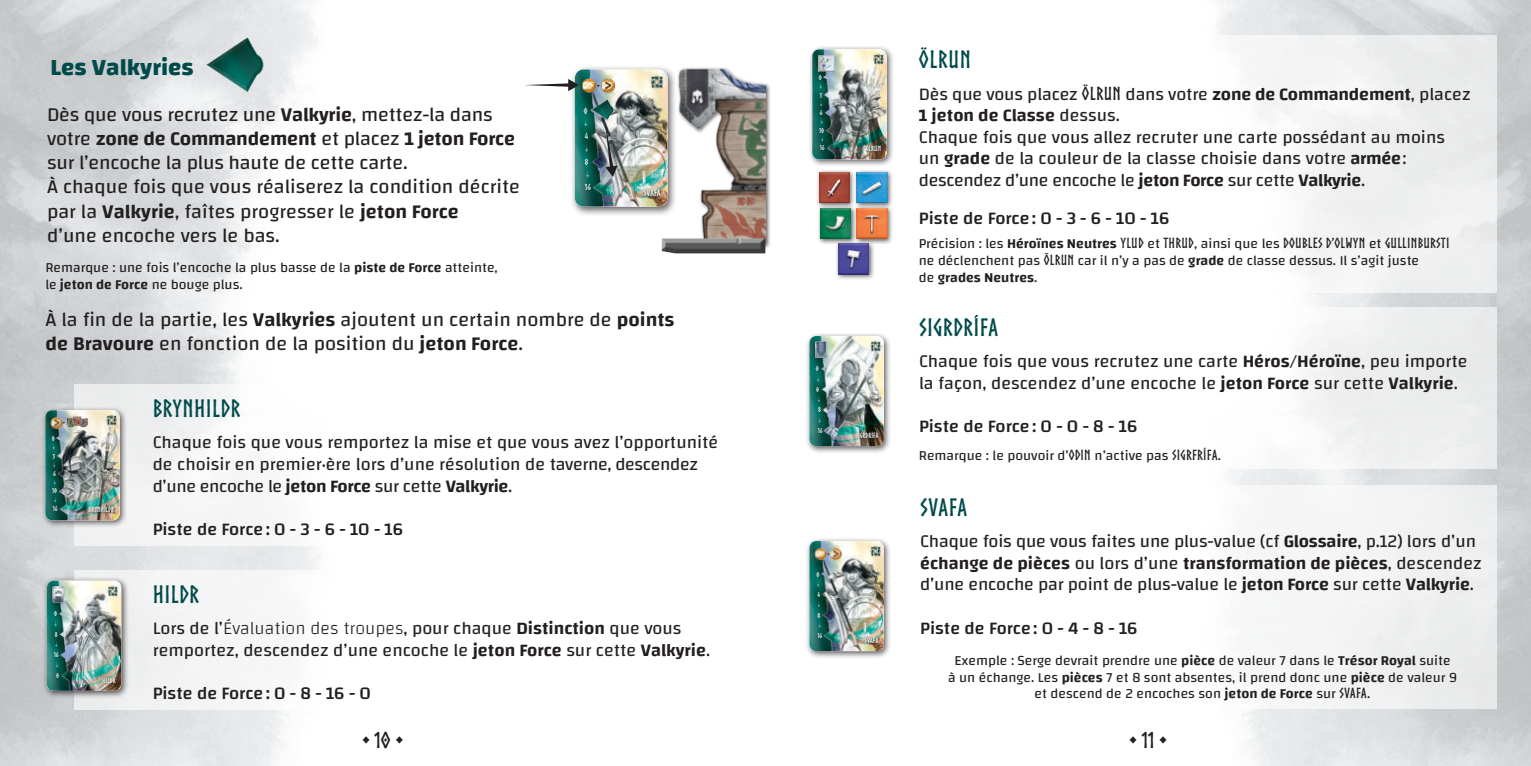
<style>
.page{position:relative;width:1531px;height:766px;background:#fff}
.page>*{position:absolute;margin:0;border:0;box-sizing:border-box;transform-origin:0 0}
.t1{font:700 24px "Norse";letter-spacing:.02em;color:#004b4a}
.t2{font:700 24px "Changa";color:#004b4a}
.t3{font:700 22px "Norse";color:#231f20}
.t4{font:20px/24px "Changa";color:#231f20}
.t5{font:18px/21.6px "Changa";color:#231f20}
.t6{font:500 18px "Changa";color:#231f20}
.t7{font:14px/16.8px "Changa";color:#231f20}
.t8{font:700 14px "Norse";letter-spacing:.02em;color:#231f20}
.t9{font:700 9px "Norse";letter-spacing:-.01em;color:#fff}
.t10{font:700 8.4px "Norse";color:#fff}
.t11{font:700 7.2px "Norse";color:#fff}
.t12{font:700 6.8px "Norse";color:#fff}
.s1{font-weight:600}
.s2{font-weight:200}
.s3{font-family:"Norse";font-weight:700}
.s4{font-family:"Changa";font-weight:400}
.s5{font-family:"Changa";font-weight:600}
</style>
<div class="page">
<div style="left:839px;top:485px;width:658px;height:224px;background:linear-gradient(to right,#fff,#eff0f0)"></div>
<div style="left:839px;top:36px;width:658px;height:257px;background:linear-gradient(to right,#fff,#eff0f0)"></div>
<div style="left:839px;top:307px;width:658px;height:161px;background:linear-gradient(to right,#fff,#eeeff0)"></div>
<div style="left:805px;top:536px;width:86px;height:123px;background:#231f20;opacity:.75"></div>
<img style="left:809px;top:541px;width:75px;height:110px">
<div style="left:570px;top:65px;width:107px;height:152px;background:#231f20;opacity:.75"></div>
<div style="left:808px;top:45px;width:86px;height:122px;background:#231f20;opacity:.75"></div>
<img style="left:812px;top:49px;width:74px;height:110px">
<div style="left:43px;top:576px;width:86px;height:122px;background:#231f20;opacity:.75"></div>
<img style="left:47px;top:580px;width:74px;height:110px">
<div style="left:41px;top:406px;width:86px;height:122px;background:#231f20;opacity:.75"></div>
<img style="left:45px;top:410px;width:75px;height:110px">
<div style="left:805px;top:331px;width:86px;height:123px;background:#231f20;opacity:.75"></div>
<img style="left:809px;top:336px;width:75px;height:110px">
<div style="left:854px;top:169px;width:39px;height:40px;background:#231f20;opacity:.75"></div>
<img style="left:857px;top:172px;width:30px;height:31px">
<div style="left:835px;top:241px;width:40px;height:39px;background:#231f20;opacity:.75"></div>
<img style="left:838px;top:245px;width:30px;height:29px">
<div style="left:817px;top:205px;width:40px;height:40px;background:#231f20;opacity:.75"></div>
<img style="left:820px;top:209px;width:31px;height:30px">
<div style="left:854px;top:205px;width:39px;height:40px;background:#231f20;opacity:.75"></div>
<img style="left:857px;top:208px;width:30px;height:31px">
<div style="left:816px;top:169px;width:39px;height:40px;background:#231f20;opacity:.75"></div>
<img style="left:819px;top:172px;width:30px;height:31px">
<img style="left:525px;top:70px;width:142px;height:136px">
<div style="left:677px;top:66px;width:94px;height:183px;background:#231f20;opacity:.75"></div>
<img style="left:674px;top:65px;width:91px;height:170px">
<img style="left:190px;top:25px;width:84px;height:80px">
<img style="left:576px;top:86px;width:48px;height:48px">
<svg style="left:661px;top:235px;width:106px;height:19px;background:#7e7a7a"></svg>
<h1 class="t2" style="left:50px;top:52px;width:145px">Les Valkyries</h1>
<p class="t4" style="left:47px;top:102px;width:474px">Dès que vous recrutez une <span class="s1">Valkyrie</span>, mettez-la dans votre <span class="s1">zone de Commandement</span> et placez <span class="s1">1 jeton Force </span>sur l’encoche la plus haute de cette carte.<br>À chaque fois que vous réaliserez la condition décrite par la <span class="s1">Valkyrie</span>, faîtes progresser le <span class="s1">jeton Force<br></span>d’une encoche vers le bas.</p>
<p class="t7" style="left:45px;top:259px;width:454px">Remarque : une fois l’encoche la plus basse de la <span class="s1">piste de Force</span> atteinte, le <span class="s1">jeton de Force</span> ne bouge plus.</p>
<p class="t10" style="left:584px;top:106px;width:5px">0</p>
<p class="t10" style="left:585px;top:132px;width:5px">4</p>
<p class="t10" style="left:585px;top:157px;width:5px">8</p>
<p class="t10" style="left:585px;top:183px;width:8px">16</p>
<p class="t9" style="left:644px;top:188px;width:19px">SVAFA</p>
<p class="t4" style="left:45px;top:307px;width:631px">À la fin de la partie, les <span class="s1">Valkyries</span> ajoutent un certain nombre de <span class="s1">points de Bravoure</span> en fonction de la position du <span class="s1">jeton Force</span>.</p>
<p class="t12" style="left:52px;top:434px;width:4px">0</p>
<p class="t12" style="left:53px;top:470px;width:4px">6</p>
<p class="t12" style="left:53px;top:452px;width:4px">3</p>
<p class="t12" style="left:52px;top:487px;width:6px">10</p>
<p class="t12" style="left:53px;top:505px;width:6px">16</p>
<p class="t11" style="left:89px;top:505px;width:27px">BRYNHILDR</p>
<p class="t12" style="left:54px;top:610px;width:4px">0</p>
<p class="t12" style="left:55px;top:630px;width:4px">8</p>
<p class="t12" style="left:54px;top:651px;width:6px">16</p>
<p class="t12" style="left:56px;top:671px;width:4px">0</p>
<p class="t11" style="left:102px;top:676px;width:15px">HILDR</p>
<h1 class="t1" style="left:153px;top:395px;width:89px">BRYNHILDR</h1>
<p class="t5" style="left:153px;top:431px;width:567px">Chaque fois que vous remportez la mise et que vous avez l’opportunité de choisir en premier·ère lors d’une résolution de taverne, descendez d’une encoche le <span class="s1">jeton Force</span> sur cette <span class="s1">Valkyrie</span>.</p>
<p class="t6" style="left:153px;top:518px;width:252px">Piste de Force: 0 - 3 - 6 - 10 - 16</p>
<h1 class="t1" style="left:153px;top:581px;width:48px">HILDR</h1>
<p class="t5" style="left:153px;top:617px;width:559px">Lors de l’<span class="s2">Évaluation des troupes</span>, pour chaque <span class="s1">Distinction</span> que vous remportez, descendez d’une encoche le <span class="s1">jeton Force</span> sur cette <span class="s1">Valkyrie</span>.</p>
<p class="t6" style="left:153px;top:682px;width:220px">Piste de Force: 0 - 8 - 16 - 0</p>
<p class="t12" style="left:819px;top:73px;width:4px">0</p>
<p class="t12" style="left:820px;top:109px;width:4px">6</p>
<p class="t12" style="left:820px;top:91px;width:4px">3</p>
<p class="t12" style="left:819px;top:126px;width:6px">10</p>
<p class="t12" style="left:820px;top:144px;width:6px">16</p>
<p class="t11" style="left:866px;top:145px;width:17px">ÖLRUN</p>
<p class="t12" style="left:816px;top:365px;width:4px">0</p>
<p class="t12" style="left:816px;top:385px;width:4px">0</p>
<p class="t12" style="left:818px;top:406px;width:4px">8</p>
<p class="t12" style="left:818px;top:426px;width:6px">16</p>
<p class="t11" style="left:856px;top:431px;width:24px">SIGRDRÍFA</p>
<p class="t12" style="left:816px;top:570px;width:4px">0</p>
<p class="t12" style="left:817px;top:590px;width:4px">4</p>
<p class="t12" style="left:817px;top:611px;width:4px">8</p>
<p class="t12" style="left:817px;top:631px;width:6px">16</p>
<p class="t11" style="left:865px;top:636px;width:15px">SVAFA</p>
<h1 class="t1" style="left:919px;top:46px;width:54px">ÖLRUN</h1>
<p class="t5" style="left:919px;top:82px;width:553px">Dès que vous placez <span class="s3">ÖLRUN</span> dans votre <span class="s1">zone de Commandement</span>, placez <span class="s1">1 jeton de Classe</span> dessus.<br>Chaque fois que vous allez recruter une carte possédant au moins<br>un <span class="s1">grade</span> de la couleur de la classe choisie dans votre <span class="s1">armée</span>: descendez d’une encoche le <span class="s1">jeton Force</span> sur cette <span class="s1">Valkyrie</span>.</p>
<p class="t6" style="left:919px;top:208px;width:252px">Piste de Force: 0 - 3 - 6 - 10 - 16</p>
<p class="t8" style="left:919px;top:235px;width:532px"><span class="s4">Précision : les</span> <span class="s5">Héroïnes Neutres</span> YLUD <span class="s4">et</span> THRUD<span class="s4">, ainsi que les</span> DOUBLES D’OLWYN <span class="s4">et</span> GULLINBURSTI</p>
<p class="t7" style="left:919px;top:251px;width:502px">ne déclenchent pas <span class="s3">ÖLRUN</span> car il n’y a pas de <span class="s1">grade</span> de classe dessus. Il s’agit juste de <span class="s1">grades Neutres</span>.</p>
<h1 class="t1" style="left:919px;top:314px;width:81px">SIGRDRÍFA</h1>
<p class="t5" style="left:919px;top:350px;width:550px">Chaque fois que vous recrutez une carte <span class="s1">Héros/Héroïne</span>, peu importe la façon, descendez d’une encoche le <span class="s1">jeton Force</span> sur cette <span class="s1">Valkyrie</span>.</p>
<p class="t6" style="left:919px;top:415px;width:220px">Piste de Force: 0 - 0 - 8 - 16</p>
<p class="t7" style="left:919px;top:446px;width:304px">Remarque : le pouvoir d’<span class="s3">ODIN</span> n’active pas <span class="s3">SIGRFRÍFA</span>.</p>
<h1 class="t1" style="left:920px;top:494px;width:49px">SVAFA</h1>
<p class="t5" style="left:920px;top:530px;width:563px">Chaque fois que vous faites une plus-value (cf <span class="s1">Glossaire</span>, p.12) lors d’un <span class="s1">échange de pièces</span> ou lors d’une <span class="s1">transformation de pièces</span>, descendez d’une encoche par point de plus-value le <span class="s1">jeton Force</span> sur cette <span class="s1">Valkyrie</span>.</p>
<p class="t6" style="left:920px;top:616px;width:219px">Piste de Force: 0 - 4 - 8 - 16</p>
<p class="t7" style="left:948px;top:651px;width:510px;text-align:center">Exemple : Serge devrait prendre une <span class="s1">pièce</span> de valeur 7 dans le <span class="s1">Trésor Royal</span> suite<br>à un échange. Les <span class="s1">pièces</span> 7 et 8 sont absentes, il prend donc une <span class="s1">pièce</span> de valeur 9 et descend de 2 encoches son <span class="s1">jeton de Force</span> sur <span class="s3">SVAFA</span>.</p>
<p class="t3" style="left:362px;top:727px;width:42px">• 10 •</p>
<p class="t3" style="left:1129px;top:727px;width:39px">• 11 •</p>
</div>
